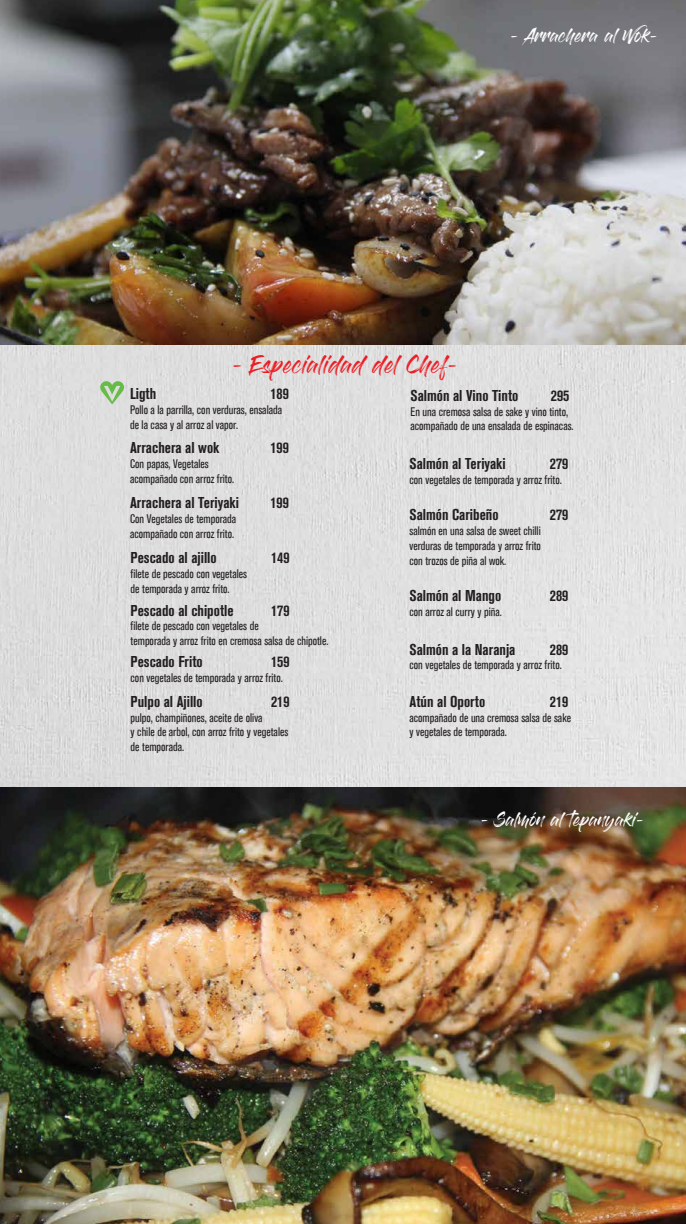
<style>
.page{position:relative;width:686px;height:1224px;background:#fff}
.page>*{position:absolute;margin:0;border:0;box-sizing:border-box;transform-origin:0 0}
.t1{font:18.2px "Gloss And Bloom";color:#ed1d24}
.t2{font:700 condensed 15.6px "Akzidenz Grotesk BQ";color:#231f20}
.t3{font:14px "Gloss And Bloom";color:#fff}
.t4{font:condensed 12.4px/14.8px "Akzidenz Grotesk BQ";color:#231f20}
</style>
<div class="page">
<img style="left:0;top:345px;width:686px;height:443px">
<img style="left:0;top:0;width:686px;height:345px">
<img style="left:0;top:788px;width:686px;height:436px">
<svg style="left:100px;top:381px;width:24px;height:23px"></svg>
<p class="t3" style="left:511px;top:29px;width:148px">- Arrachera al Wok-</p>
<h1 class="t1" style="left:232px;top:357px;width:227px">- Especialidad del Chef-</h1>
<p class="t2" style="left:130px;top:385px;width:28px">Ligth</p>
<p class="t2" style="left:270px;top:385px;width:20px">189</p>
<p class="t4" style="left:130px;top:403px;width:154px">Pollo a la parrilla, con verduras, ensalada de la casa y al arroz al vapor.</p>
<p class="t2" style="left:130px;top:439px;width:91px">Arrachera al wok</p>
<p class="t2" style="left:270px;top:439px;width:20px">199</p>
<p class="t4" style="left:130px;top:456px;width:106px">Con papas, Vegetales acompañado con arroz frito.</p>
<p class="t2" style="left:130px;top:494px;width:110px">Arrachera al Teriyaki</p>
<p class="t2" style="left:270px;top:494px;width:20px">199</p>
<p class="t4" style="left:130px;top:512px;width:108px">Con Vegetales de temporada acompañado con arroz frito.</p>
<p class="t2" style="left:131px;top:549px;width:88px">Pescado al ajillo</p>
<p class="t2" style="left:271px;top:549px;width:20px">149</p>
<p class="t4" style="left:131px;top:567px;width:118px">filete de pescado con vegetales de temporada y arroz frito.</p>
<p class="t2" style="left:131px;top:601px;width:105px">Pescado al chipotle</p>
<p class="t2" style="left:271px;top:601px;width:20px">179</p>
<p class="t4" style="left:131px;top:619px;width:199px">filete de pescado con vegetales de<br>temporada y arroz frito en cremosa salsa de chipotle.</p>
<p class="t2" style="left:131px;top:653px;width:74px">Pescado Frito</p>
<p class="t2" style="left:271px;top:653px;width:20px">159</p>
<p class="t4" style="left:131px;top:670px;width:154px">con vegetales de temporada y arroz frito.</p>
<p class="t2" style="left:131px;top:692px;width:74px">Pulpo al Ajillo</p>
<p class="t2" style="left:271px;top:692px;width:20px">219</p>
<p class="t4" style="left:131px;top:710px;width:159px">pulpo, champiñones, aceite de oliva<br>y chile de arbol, con arroz frito y vegetales de temporada.</p>
<p class="t2" style="left:411px;top:386px;width:109px">Salmón al Vino Tinto</p>
<p class="t2" style="left:551px;top:386px;width:20px">295</p>
<p class="t4" style="left:411px;top:404px;width:165px">En una cremosa salsa de sake y vino tinto, acompañado de una ensalada de espinacas.</p>
<p class="t2" style="left:410px;top:455px;width:98px">Salmón al Teriyaki</p>
<p class="t2" style="left:550px;top:455px;width:20px">279</p>
<p class="t4" style="left:410px;top:472px;width:154px">con vegetales de temporada y arroz frito.</p>
<p class="t2" style="left:410px;top:506px;width:91px">Salmón Caribeño</p>
<p class="t2" style="left:550px;top:506px;width:20px">279</p>
<p class="t4" style="left:410px;top:524px;width:133px;text-align:justify">salmón en una salsa de sweet chilli verduras de temporada y arroz frito con trozos de piña al wok.</p>
<p class="t2" style="left:410px;top:587px;width:93px">Salmón al Mango</p>
<p class="t2" style="left:550px;top:587px;width:20px">289</p>
<p class="t4" style="left:410px;top:604px;width:94px">con arroz al curry y piña.</p>
<p class="t2" style="left:410px;top:640px;width:107px">Salmón a la Naranja</p>
<p class="t2" style="left:550px;top:640px;width:20px">289</p>
<p class="t4" style="left:410px;top:658px;width:154px">con vegetales de temporada y arroz frito.</p>
<p class="t2" style="left:410px;top:692px;width:77px">Atún al Oporto</p>
<p class="t2" style="left:550px;top:692px;width:20px">219</p>
<p class="t4" style="left:410px;top:710px;width:163px">acompañado de una cremosa salsa de sake y vegetales de temporada.</p>
<p class="t3" style="left:481px;top:813px;width:164px">- Salmón al tepanyaki-</p>
</div>
